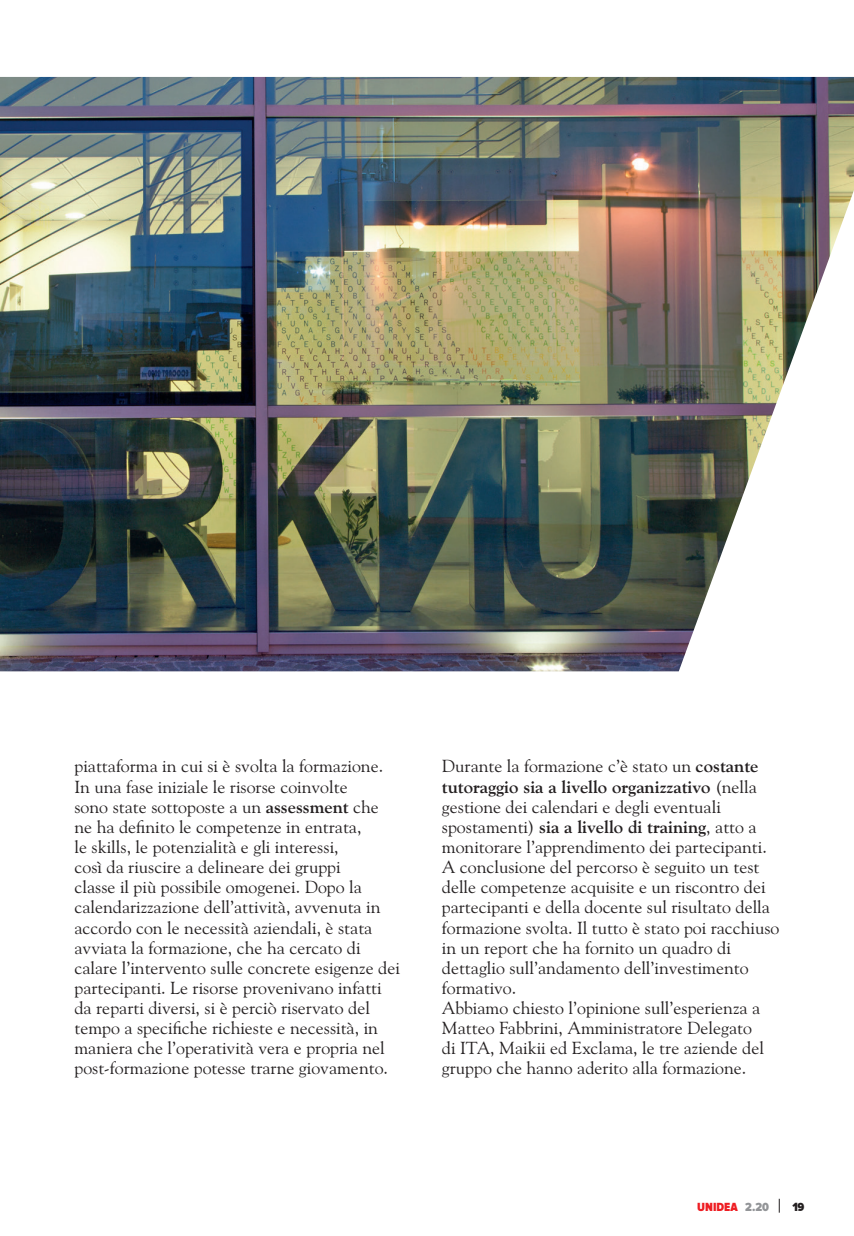
<style>
.page{position:relative;width:854px;height:1236px;background:#fff}
.page>*{position:absolute;margin:0;border:0;box-sizing:border-box;transform-origin:0 0}
.t1{font:17.5px/20.1px "Goudy Old Style BT";color:#231f20}
.t2{font:900 12.25px "Proxima Nova Cond";color:#ee1d23}
.t3{font:900 12.25px "Proxima Nova A Cond";color:#231f20}
.s1{font-weight:700}
.s2{color:#939598}
</style>
<div class="page">
<img style="left:0;top:77px;width:853px;height:594px">
<svg style="left:778px;top:1198px;width:1px;height:14px"></svg>
<p class="t1" style="left:74px;top:755px;width:327px">piattaforma in cui si è svolta la formazione.<br>In una fase iniziale le risorse coinvolte<br>sono state sottoposte a un <span class="s1">assessment</span> che ne ha definito le competenze in entrata,<br>le skills, le potenzialità e gli interessi,<br>così da riuscire a delineare dei gruppi<br>classe il più possibile omogenei. Dopo la calendarizzazione dell’attività, avvenuta in accordo con le necessità aziendali, è stata avviata la formazione, che ha cercato di calare l’intervento sulle concrete esigenze dei partecipanti. Le risorse provenivano infatti da reparti diversi, si è perciò riservato del tempo a specifiche richieste e necessità, in maniera che l’operatività vera e propria nel post-formazione potesse trarne giovamento.</p>
<p class="t1" style="left:441px;top:755px;width:339px">Durante la formazione c’è stato un <span class="s1">costante tutoraggio sia a livello organizzativo</span> (nella gestione dei calendari e degli eventuali spostamenti) <span class="s1">sia a livello di training</span>, atto a monitorare l’apprendimento dei partecipanti.<br>A conclusione del percorso è seguito un test delle competenze acquisite e un riscontro dei partecipanti e della docente sul risultato della formazione svolta. Il tutto è stato poi racchiuso in un report che ha fornito un quadro di dettaglio sull’andamento dell’investimento formativo.<br>Abbiamo chiesto l’opinione sull’esperienza a Matteo Fabbrini, Amministratore Delegato<br>di ITA, Maikii ed Exclama, le tre aziende del gruppo che hanno aderito alla formazione.</p>
<p class="t2" style="left:697px;top:1199px;width:73px">UNIDEA <span class="s2">2.20</span></p>
<p class="t3" style="left:792px;top:1199px;width:13px">19</p>
</div>
